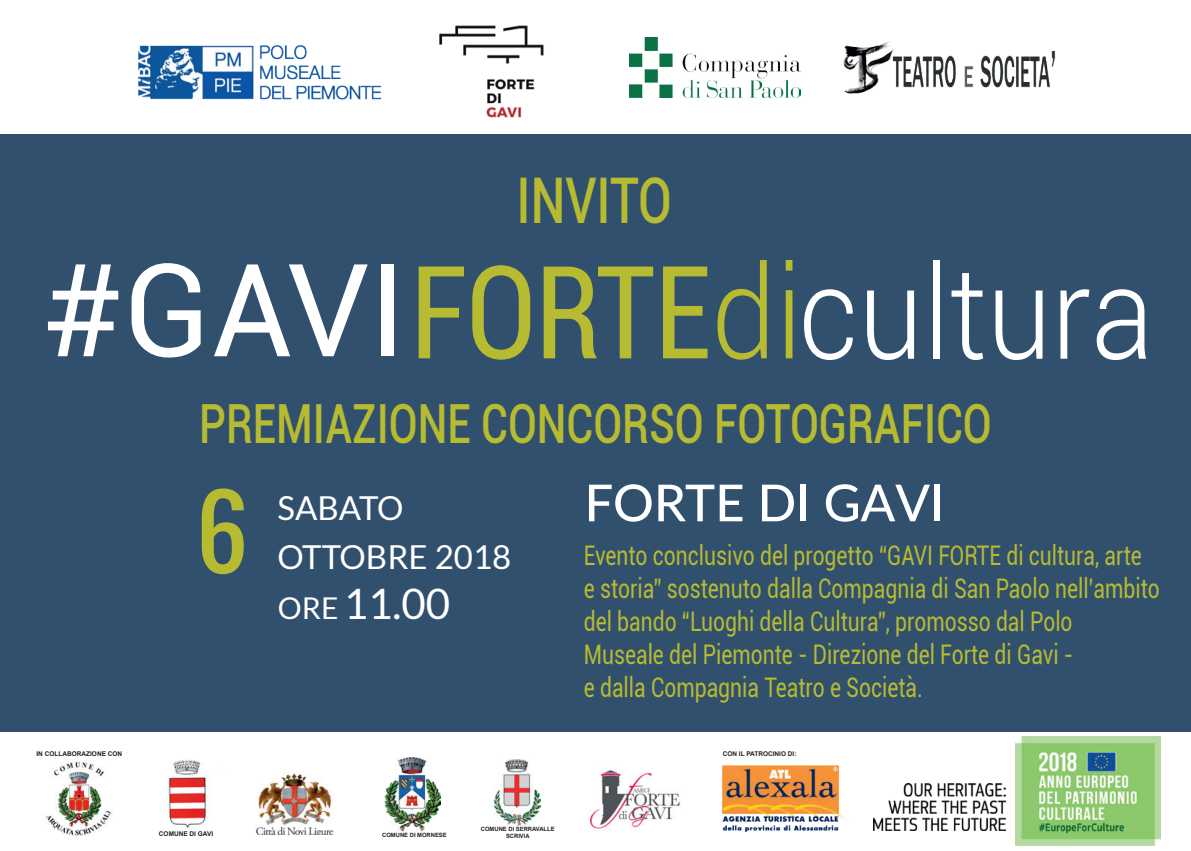
<style>
.page{position:relative;width:1191px;height:851px;background:#fff}
.page>*{position:absolute;margin:0;border:0;box-sizing:border-box;transform-origin:0 0}
.t1{font:300 129px "Roboto";color:#fff;scale:.9 1}
.t2{font:96px "Oswald";color:#b7bb31}
.t3{font:500 63px "Roboto";color:#b7bb31;scale:.78 1}
.t4{font:500 54px "Roboto";color:#b7bb31;scale:.78 1}
.t5{font:500 51px "Lato";color:#fff}
.t6{font:42px "Lato";color:#fff}
.t7{font:33px/48px "Lato";color:#fff}
.t8{font:27px/33px "Roboto";color:#b7bb31;scale:.78 1}
.t9{font:700 6.6px "Arial";color:#231f20}
.t10{font:700 5.7px/6.9px "Arial";color:#231f20;text-align:center}
.s1{font-weight:400}
.s2{font-weight:400;font-stretch:condensed;color:#b7bb31}
.s3{color:#b7bb31}
.s4{font-size:30px}
</style>
<div class="page">
<div style="left:0;top:134px;width:1191px;height:628px;background:#31506e"></div>
<div style="left:0;top:731px;width:1191px;height:119px;background:#fff"></div>
<img style="left:1016px;top:736px;width:144px;height:109px">
<img style="left:722px;top:765px;width:125px;height:66px">
<img style="left:589px;top:770px;width:91px;height:59px">
<img style="left:168px;top:760px;width:38px;height:68px">
<img style="left:46px;top:761px;width:66px;height:74px">
<img style="left:255px;top:773px;width:79px;height:61px">
<img style="left:385px;top:757px;width:55px;height:74px">
<img style="left:493px;top:759px;width:47px;height:66px">
<img style="left:873px;top:783px;width:132px;height:47px">
<img style="left:138px;top:45px;width:244px;height:55px">
<img style="left:630px;top:38px;width:171px;height:59px">
<img style="left:843px;top:41px;width:213px;height:53px">
<img style="left:439px;top:25px;width:105px;height:93px">
<h3 class="t3" style="left:516px;top:157px;width:201px">INVITO</h3>
<h1 class="t1" style="left:44px;top:223px;width:1234px"><span class="s1">#GAVI</span><span class="s2">FORTE</span><span class="s3">di</span>cultura</h1>
<h3 class="t4" style="left:199px;top:385px;width:1017px">PREMIAZIONE CONCORSO FOTOGRAFICO</h3>
<h2 class="t2" style="left:196px;top:459px;width:52px">6</h2>
<p class="t7" style="left:277px;top:484px;width:235px">SABATO<br>OTTOBRE 2018</p>
<h3 class="t6" style="left:278px;top:579px;width:174px"><span class="s4">ORE</span> 11.00</h3>
<h3 class="t5" style="left:584px;top:466px;width:361px">FORTE DI GAVI</h3>
<p class="t8" style="left:584px;top:537px;width:740px">Evento conclusivo del progetto “GAVI FORTE di cultura, arte<br>e storia” sostenuto dalla Compagnia di San Paolo nell’ambito del bando “Luoghi della Cultura”, promosso dal Polo<br>Museale del Piemonte - Direzione del Forte di Gavi -<br>e dalla Compagnia Teatro e Società.</p>
<p class="t9" style="left:36px;top:749px;width:87px">IN COLLABORAZIONE CON</p>
<p class="t9" style="left:722px;top:749px;width:75px">CON IL PATROCINIO DI:</p>
<p class="t9" style="left:159px;top:828px;width:56px">COMUNE DI GAVI</p>
<p class="t10" style="left:382px;top:831px;width:66px">COMUNE DI MORNESE</p>
<p class="t10" style="left:481px;top:825px;width:75px">COMUNE DI SERRAVALLE<br>SCRIVIA</p>
</div>
